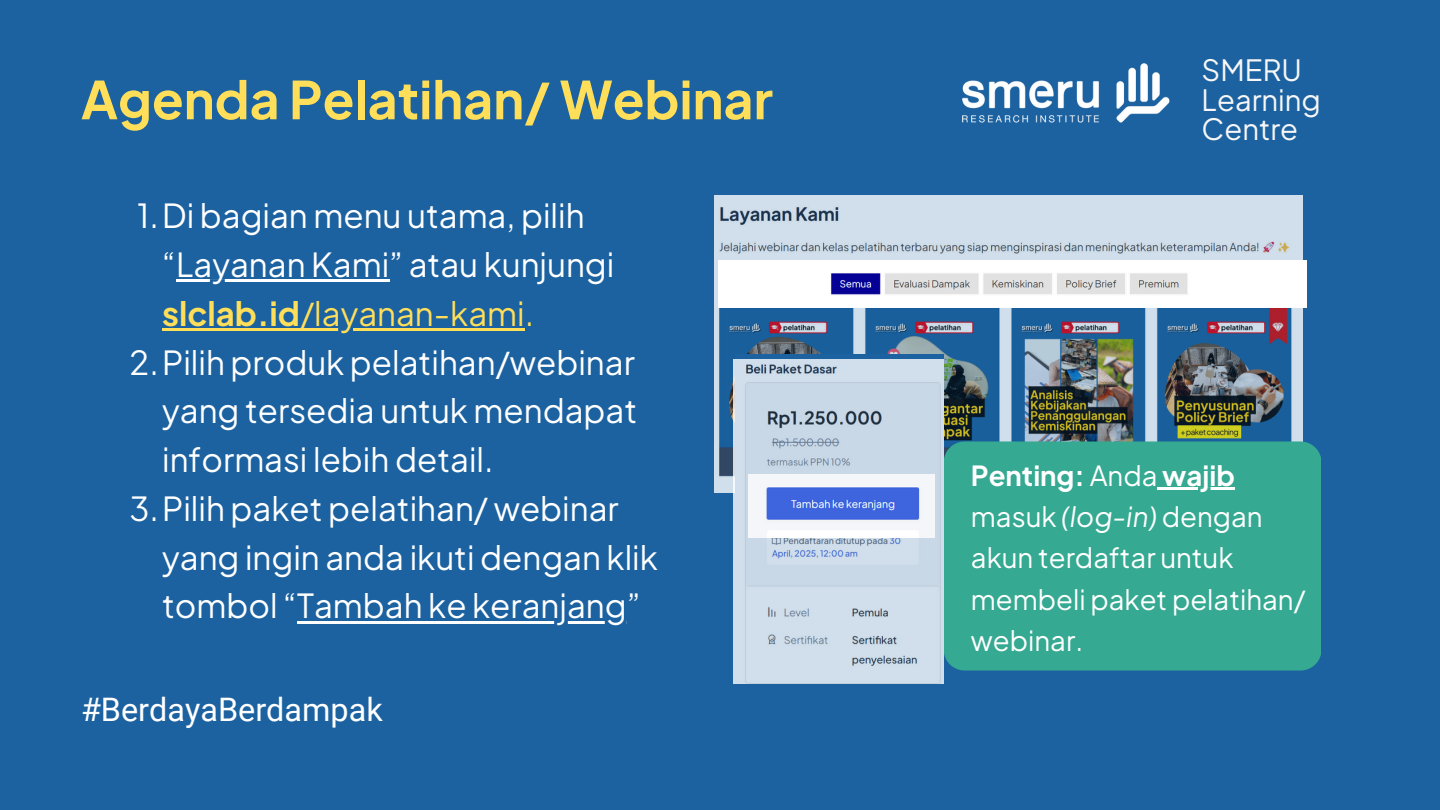
<style>
.page{position:relative;width:1440px;height:810px;background:#1c62a0}
.page>*{position:absolute;margin:0;border:0;box-sizing:border-box;transform-origin:0 0}
.t1{font:700 52px "Plus Jakarta Sans";color:#ffde59}
.t2{font:33px/48.8px "Plus Jakarta Sans";color:#fff}
.t3{font:33px "Plus Jakarta Sans";color:#ffde59}
.t4{font:32.4px "Roboto";color:#fff}
.t5{font:29.2px/29.2px "Plus Jakarta Sans";color:#f7f7f7}
.t6{font:27.5px/41.2px "Plus Jakarta Sans";color:#fff}
.t7{font:700 27.5px "Plus Jakarta Sans";color:#fff}
.s1{font-weight:700}
.s2{font-weight:400}
.s3{font-style:italic}
</style>
<div class="page">
<img style="left:962px;top:63px;width:208px;height:60px">
<img style="left:714px;top:196px;width:588px;height:296px">
<div style="left:944px;top:441px;width:377px;height:230px;background:#35a991;border-radius:21px"></div>
<svg style="left:1158px;top:487px;width:4px;height:3px"></svg>
<hr style="left:1162px;top:487px;width:73px;height:3px;background:#fff">
<img style="left:719px;top:260px;width:588px;height:47px">
<div style="left:735px;top:354px;width:209px;height:337px;background:#1c62a0"></div>
<img style="left:733px;top:360px;width:210px;height:324px">
<hr style="left:176px;top:279px;width:213px;height:3px;background:#fff">
<hr style="left:162px;top:328px;width:138px;height:3px;background:#ffde59">
<hr style="left:300px;top:328px;width:225px;height:3px;background:#ffde59">
<hr style="left:297px;top:621px;width:330px;height:3px;background:#fff">
<img style="left:748px;top:474px;width:186px;height:63px">
<p class="t1" style="left:81px;top:65px;width:694px">Agenda Pelatihan/ Webinar</p>
<p class="t2" style="left:162px;top:191px;width:454px;text-indent:-25px">1.Di bagian menu utama, pilih “Layanan Kami” atau kunjungi</p>
<h2 class="t3" style="left:162px;top:292px;width:374px"><span class="s1">slclab.id</span>/layanan-kami.</h2>
<p class="t2" style="left:162px;top:337px;width:477px;text-align:justify;text-indent:-33px">2.Pilih produk pelatihan/webinar yang tersedia untuk mendapat informasi lebih detail.</p>
<p class="t2" style="left:129px;top:483px;width:491px">3.Pilih paket pelatihan/ webinar</p>
<p class="t2" style="left:162px;top:532px;width:497px">yang ingin anda ikuti dengan klik tombol “Tambah ke keranjang”</p>
<p class="t4" style="left:81px;top:690px;width:303px">#BerdayaBerdampak</p>
<p class="t5" style="left:1202px;top:55px;width:102px">SMERU</p>
<p class="t5" style="left:1202px;top:84px;width:121px">Learning<br>Centre</p>
<h1 class="t7" style="left:971px;top:457px;width:265px">Penting: <span class="s2">Anda</span> wajib</h1>
<p class="t6" style="left:971px;top:495px;width:336px">masuk <span class="s3">(log-in)</span> dengan akun terdaftar untuk membeli paket pelatihan/ webinar.</p>
</div>
